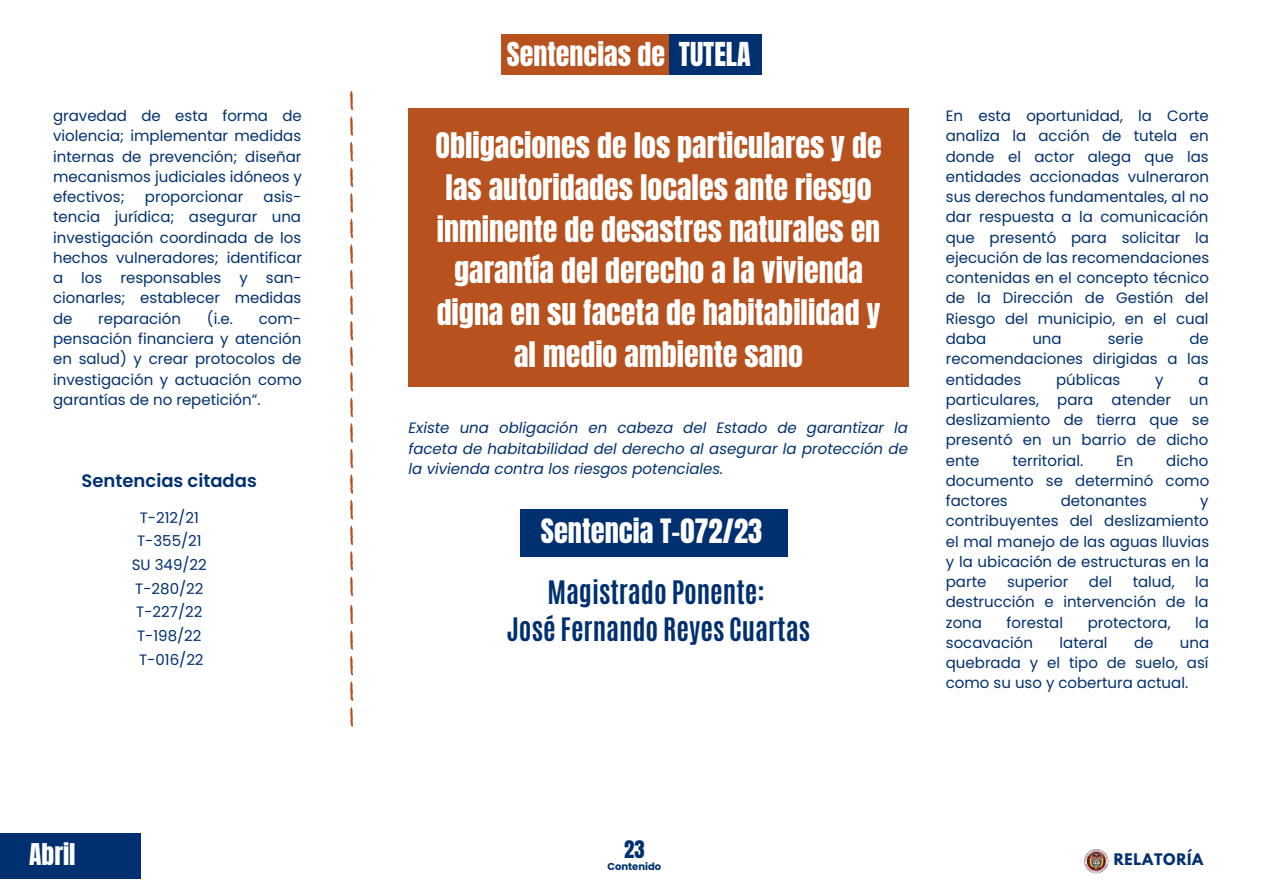
<style>
.page{position:relative;width:1263px;height:894px;background:#fff}
.page>*{position:absolute;margin:0;border:0;box-sizing:border-box;transform-origin:0 0}
.t1{font:30px/41.5px "Anton";color:#fff;text-align:center}
.t2{font:28.5px "Anton";color:#fff}
.t3{font:28.05px "Anton";color:#fff}
.t4{font:700 27px "Antonio";color:#003070}
.t5{font:25.5px "Anton";color:#fff}
.t6{font:20.7px "Anton";color:#003070}
.t7{font:600 18px "Poppins";color:#003070}
.t8{font:15px/20.2px "Poppins";color:#003070;text-align:justify}
.t9{font:italic 15px/20.2px "Poppins";color:#003070;text-align:justify}
.t10{font:700 14.1px "League Spartan";letter-spacing:.05em;color:#003070}
.t11{font:700 10.05px "Poppins";color:#003070}
</style>
<div class="page">
<div style="left:501px;top:34px;width:168px;height:40px;background:#b7511d"></div>
<div style="left:669px;top:34px;width:92px;height:40px;background:#003070"></div>
<img style="left:1084px;top:849px;width:24px;height:23px">
<div style="left:0;top:832px;width:141px;height:46px;background:#003070"></div>
<svg style="left:350px;top:91px;width:3px;height:19px"></svg>
<svg style="left:350px;top:116px;width:3px;height:20px"></svg>
<svg style="left:350px;top:142px;width:3px;height:19px"></svg>
<svg style="left:350px;top:167px;width:3px;height:20px"></svg>
<svg style="left:350px;top:193px;width:3px;height:45px"></svg>
<svg style="left:350px;top:244px;width:3px;height:19px"></svg>
<svg style="left:350px;top:269px;width:3px;height:20px"></svg>
<svg style="left:350px;top:295px;width:3px;height:20px"></svg>
<svg style="left:350px;top:321px;width:3px;height:19px"></svg>
<svg style="left:350px;top:346px;width:3px;height:20px"></svg>
<svg style="left:350px;top:372px;width:3px;height:19px"></svg>
<svg style="left:350px;top:397px;width:3px;height:20px"></svg>
<svg style="left:350px;top:423px;width:3px;height:19px"></svg>
<svg style="left:350px;top:449px;width:3px;height:19px"></svg>
<svg style="left:350px;top:500px;width:3px;height:19px"></svg>
<svg style="left:350px;top:474px;width:3px;height:19px"></svg>
<svg style="left:350px;top:525px;width:3px;height:20px"></svg>
<svg style="left:350px;top:551px;width:3px;height:19px"></svg>
<svg style="left:350px;top:576px;width:3px;height:20px"></svg>
<svg style="left:350px;top:605px;width:3px;height:19px"></svg>
<svg style="left:350px;top:630px;width:3px;height:19px"></svg>
<svg style="left:350px;top:655px;width:3px;height:20px"></svg>
<svg style="left:350px;top:681px;width:3px;height:19px"></svg>
<svg style="left:350px;top:707px;width:3px;height:19px"></svg>
<div style="left:408px;top:108px;width:500px;height:278px;background:#b7511d"></div>
<div style="left:520px;top:509px;width:268px;height:47px;background:#003070"></div>
<p class="t8" style="left:53px;top:106px;width:250px">gravedad de esta forma de violencia; implementar medidas internas de prevención; diseñar mecanismos judiciales idóneos y efectivos;</p>
<p class="t8" style="left:53px;top:187px;width:250px;text-indent:210px">asis&shy;tencia jurídica; asegurar una investigación coordinada de los hechos vulneradores; identificar a los responsables y san&shy;cionarles; establecer medidas de</p>
<p class="t8" style="left:145px;top:187px;width:100px">proporcionar</p>
<p class="t8" style="left:98px;top:308px;width:84px">reparación</p>
<p class="t8" style="left:207px;top:308px;width:28px">(i.e.</p>
<p class="t8" style="left:53px;top:308px;width:250px;text-indent:206px">com&shy;pensación financiera y atención en salud) y crear protocolos de investigación y actuación como garantías de no repetición”.</p>
<p class="t7" style="left:82px;top:468px;width:177px">Sentencias citadas</p>
<p class="t8" style="left:140px;top:507px;width:60px">T-212/21</p>
<p class="t8" style="left:137px;top:531px;width:66px">T-355/21</p>
<p class="t8" style="left:132px;top:554px;width:76px">SU 349/22</p>
<p class="t8" style="left:135px;top:578px;width:70px">T-280/22</p>
<p class="t8" style="left:136px;top:601px;width:68px">T-227/22</p>
<p class="t8" style="left:137px;top:625px;width:66px">T-198/22</p>
<p class="t8" style="left:139px;top:649px;width:66px">T-016/22</p>
<p class="t5" style="left:29px;top:836px;width:48px">Abril</p>
<p class="t3" style="left:507px;top:34px;width:160px">Sentencias de</p>
<p class="t3" style="left:679px;top:34px;width:73px">TUTELA</p>
<p class="t1" style="left:435px;top:125px;width:448px">Obligaciones de los particulares y de las autoridades locales ante riesgo inminente de desastres naturales en garantía del derecho a la vivienda digna en su faceta de habitabilidad y al medio ambiente sano</p>
<p class="t9" style="left:408px;top:418px;width:501px">Existe una obligación en cabeza del Estado de garantizar la faceta de habitabilidad del derecho al asegurar la protección de la vivienda contra los riesgos potenciales.</p>
<p class="t2" style="left:541px;top:510px;width:223px">Sentencia T-072/23</p>
<p class="t4" style="left:547px;top:573px;width:219px">Magistrado Ponente:</p>
<p class="t4" style="left:507px;top:610px;width:305px">José Fernando Reyes Cuartas</p>
<p class="t8" style="left:946px;top:106px;width:265px">En esta oportunidad, la Corte analiza la acción de tutela en donde el actor alega que las entidades accionadas vulneraron sus derechos fundamentales, al no dar respuesta a la comunicación que presentó para solicitar la ejecución de las recomendaciones contenidas en el concepto técnico de la Dirección de Gestión del Riesgo del municipio, en el cual daba</p>
<p class="t8" style="left:1032px;top:328px;width:31px">una</p>
<p class="t8" style="left:1108px;top:328px;width:37px">serie</p>
<p class="t8" style="left:946px;top:328px;width:264px;text-indent:244px">de recomendaciones dirigidas a las entidades</p>
<p class="t8" style="left:1056px;top:369px;width:66px">públicas</p>
<p class="t8" style="left:1155px;top:369px;width:10px">y</p>
<p class="t8" style="left:946px;top:369px;width:265px;text-indent:253px">a particulares, para atender un deslizamiento de tierra que se presentó en un barrio de dicho ente</p>
<p class="t8" style="left:946px;top:450px;width:265px;text-indent:220px">dicho documento se determinó como factores</p>
<p class="t8" style="left:1012px;top:450px;width:72px">territorial.</p>
<p class="t8" style="left:1116px;top:450px;width:19px">En</p>
<p class="t8" style="left:1061px;top:490px;width:88px">detonantes</p>
<p class="t8" style="left:946px;top:490px;width:265px;text-indent:254px">y contribuyentes del deslizamiento el mal manejo de las aguas lluvias y la ubicación de estructuras en la parte</p>
<p class="t8" style="left:1007px;top:571px;width:63px">superior</p>
<p class="t8" style="left:1089px;top:571px;width:25px">del</p>
<p class="t8" style="left:1133px;top:571px;width:43px">talud,</p>
<p class="t8" style="left:946px;top:571px;width:265px;text-indent:249px">la destrucción e intervención de la zona</p>
<p class="t8" style="left:1007px;top:612px;width:58px">forestal</p>
<p class="t8" style="left:1088px;top:612px;width:84px">protectora,</p>
<p class="t8" style="left:1195px;top:612px;width:15px">la</p>
<p class="t8" style="left:946px;top:632px;width:89px">socavación</p>
<p class="t8" style="left:1059px;top:632px;width:49px">lateral</p>
<p class="t8" style="left:1134px;top:632px;width:21px">de</p>
<p class="t8" style="left:946px;top:632px;width:265px;text-indent:234px">una quebrada y el tipo de suelo, así como su uso y cobertura actual.</p>
<p class="t6" style="left:624px;top:833px;width:22px">23</p>
<p class="t11" style="left:607px;top:859px;width:55px">Contenido</p>
<p class="t10" style="left:1114px;top:852px;width:91px">RELATORÍA</p>
</div>
